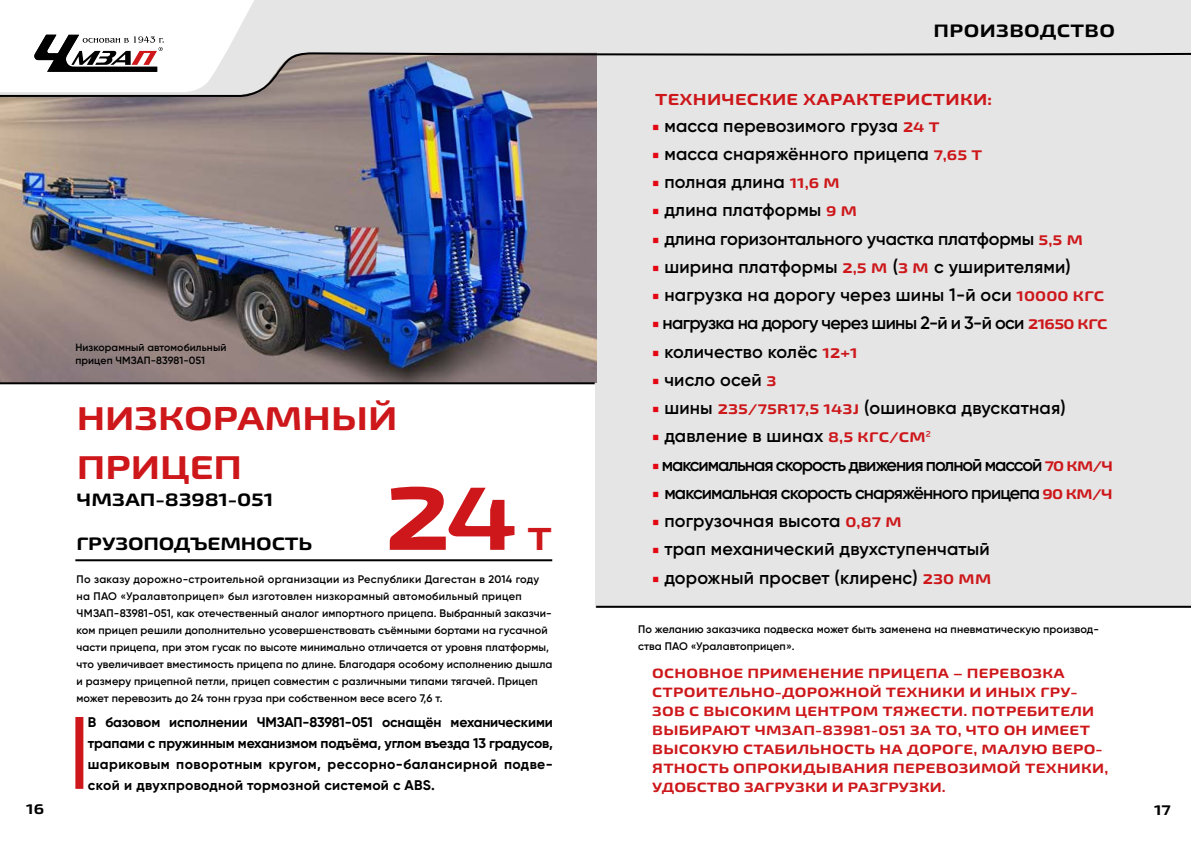
<style>
.page{position:relative;width:1191px;height:842px;background:#fff}
.page>*{position:absolute;margin:0;border:0;box-sizing:border-box;transform-origin:0 0}
.t1{font:700 expanded 90px "Exo 2";color:#cd171a}
.t2{font:700 expanded 33px/49px "Exo 2";color:#cd171a}
.t3{font:700 expanded 32px "Exo 2";color:#cd171a}
.t4{font:600 18px "Gilroy";color:#000}
.t5{font:600 18px "Gilroy";letter-spacing:-.06em;color:#000}
.t6{font:600 18px "Gilroy";letter-spacing:-.05em;color:#000}
.t7{font:600 18px "Gilroy";letter-spacing:-.04em;color:#000}
.t8{font:700 expanded 18px "Exo 2";letter-spacing:-.01em;color:#000}
.t9{font:700 expanded 18px "Exo 2";letter-spacing:.02em;color:#000}
.t10{font:700 expanded 16px "Exo 2";letter-spacing:.02em;color:#cd171a}
.t11{font:700 14px/21px "Gilroy";letter-spacing:.02em;color:#000;text-align:justify}
.t12{font:700 expanded 14px "Exo 2";color:#000}
.t13{font:700 expanded 13.5px/19px "Exo 2";letter-spacing:.02em;color:#cd171a}
.t14{font:600 11px/17px "Gilroy";letter-spacing:.01em;color:#000}
.t15{font:600 10.5px/12.6px "Gilroy";letter-spacing:.01em;color:#000}
.s1{font-family:"Minion Pro";font-weight:400;color:#e30613}
.s2{font-family:"Exo 2";font-weight:700;font-stretch:expanded;font-size:14px;color:#cd171a}
.s3{font-family:"Muller";font-weight:400;font-size:14px;color:#cd171a}
</style>
<div class="page">
<div style="left:596px;top:41px;width:595px;height:567px;background:#e5e5e5"></div>
<div style="left:75px;top:717px;width:8px;height:72px;background:#cd171a"></div>
<img style="left:0;top:98px;width:596px;height:284px">
<hr style="left:75px;top:559px;width:477px;height:2px;background:#000">
<hr style="left:596px;top:606px;width:595px;height:2px;background:#000">
<svg style="left:36px;top:0;width:1155px;height:52px;fill:#e5e5e5"></svg>
<svg style="left:0;top:52px;width:1191px;height:46px"></svg>
<hr style="left:0;top:382px;width:594px;height:2px;background:#000">
<p class="t15" style="left:75px;top:341px;width:152px">Низкорамный автомобильный прицеп ЧМЗАП-83981-051</p>
<h2 class="t2" style="left:77px;top:394px;width:322px">НИЗКОРАМНЫЙ<br>ПРИЦЕП</h2>
<h3 class="t8" style="left:77px;top:488px;width:198px">ЧМЗАП-83981-051</h3>
<h1 class="t1" style="left:385px;top:464px;width:135px">24</h1>
<h3 class="t8" style="left:76px;top:533px;width:237px">ГРУЗОПОДЪЕМНОСТЬ</h3>
<h3 class="t3" style="left:527px;top:519px;width:26px">Т</h3>
<p class="t14" style="left:77px;top:571px;width:477px">По заказу дорожно-строительной организации из Республики Дагестан в 2014 году на ПАО «Уралавтоприцеп» был изготовлен низкорамный автомобильный прицеп ЧМЗАП-83981-051, как отечественный аналог импортного прицепа. Выбранный заказчи&shy;ком прицеп решили дополнительно усовершенствовать съёмными бортами на гусачной части прицепа, при этом гусак по высоте минимально отличается от уровня платформы, что увеличивает вместимость прицепа по длине. Благодаря особому исполнению дышла и размеру прицепной петли, прицеп совместим с различными типами тягачей. Прицеп может перевозить до 24 тонн груза при собственном весе всего 7,6 т.</p>
<p class="t11" style="left:88px;top:712px;width:466px">В базовом исполнении ЧМЗАП-83981-051 оснащён механическими трапами с пружинным механизмом подъёма, углом въезда 13 градусов, шариковым поворотным кругом, рессорно-балансирной подве&shy;ской и двухпроводной тормозной системой с ABS.</p>
<h3 class="t9" style="left:933px;top:20px;width:183px">ПРОИЗВОДСТВО</h3>
<h3 class="t10" style="left:655px;top:89px;width:339px">ТЕХНИЧЕСКИЕ ХАРАКТЕРИСТИКИ:</h3>
<h3 class="t4" style="left:652px;top:114px;width:289px"><span class="s1">■</span> масса перевозимого груза <span class="s2">24 Т</span></h3>
<h3 class="t4" style="left:652px;top:142px;width:331px"><span class="s1">■</span> масса снаряжённого прицепа <span class="s2">7,65 Т</span></h3>
<h3 class="t4" style="left:652px;top:171px;width:189px"><span class="s1">■</span> полная длина <span class="s2">11,6 М</span></h3>
<h3 class="t4" style="left:652px;top:199px;width:206px"><span class="s1">■</span> длина платформы <span class="s2">9 М</span></h3>
<h3 class="t4" style="left:652px;top:227px;width:432px"><span class="s1">■</span> длина горизонтального участка платформы <span class="s2">5,5 М</span></h3>
<h3 class="t4" style="left:652px;top:255px;width:420px"><span class="s1">■</span> ширина платформы <span class="s2">2,5 М</span> (<span class="s2">3 М</span> с уширителями)</h3>
<h3 class="t4" style="left:652px;top:284px;width:453px"><span class="s1">■</span> нагрузка на дорогу через шины 1-й оси <span class="s2">10000 КГС</span></h3>
<h3 class="t7" style="left:652px;top:312px;width:457px"><span class="s1">■</span> нагрузка на дорогу через шины 2-й и 3-й оси <span class="s2">21650 КГС</span></h3>
<h3 class="t4" style="left:652px;top:340px;width:207px"><span class="s1">■</span> количество колёс <span class="s2">12+1</span></h3>
<h3 class="t4" style="left:652px;top:368px;width:126px"><span class="s1">■</span> число осей <span class="s2">3</span></h3>
<h3 class="t4" style="left:652px;top:397px;width:415px"><span class="s1">■</span> шины <span class="s2">235/75R17,5 143J</span> (ошиновка двускатная)</h3>
<h3 class="t4" style="left:652px;top:425px;width:280px"><span class="s1">■</span> давление в шинах <span class="s2">8,5 КГС/СМ</span><span class="s3">2</span></h3>
<h3 class="t5" style="left:652px;top:453px;width:462px"><span class="s1">■</span> максимальная скорость движения полной массой <span class="s2">70 КМ/Ч</span></h3>
<h3 class="t6" style="left:652px;top:481px;width:462px"><span class="s1">■</span> максимальная скорость снаряжённого прицепа <span class="s2">90 КМ/Ч</span></h3>
<h3 class="t4" style="left:652px;top:510px;width:251px"><span class="s1">■</span> погрузочная высота <span class="s2">0,87 М</span></h3>
<h3 class="t4" style="left:652px;top:538px;width:339px"><span class="s1">■</span> трап механический двухступенчатый</h3>
<h3 class="t4" style="left:652px;top:566px;width:340px"><span class="s1">■</span> дорожный просвет (клиренс) <span class="s2">230 ММ</span></h3>
<p class="t14" style="left:638px;top:621px;width:462px">По желанию заказчика подвеска может быть заменена на пневматическую производ&shy;ства ПАО «Уралавтоприцеп».</p>
<p class="t13" style="left:652px;top:664px;width:457px">ОСНОВНОЕ ПРИМЕНЕНИЕ ПРИЦЕПА – ПЕРЕВОЗКА СТРОИТЕЛЬНО-ДОРОЖНОЙ ТЕХНИКИ И ИНЫХ ГРУ-ЗОВ С ВЫСОКИМ ЦЕНТРОМ ТЯЖЕСТИ. ПОТРЕБИТЕЛИ ВЫБИРАЮТ ЧМЗАП-83981-051 ЗА ТО, ЧТО ОН ИМЕЕТ ВЫСОКУЮ СТАБИЛЬНОСТЬ НА ДОРОГЕ, МАЛУЮ ВЕРО-ЯТНОСТЬ ОПРОКИДЫВАНИЯ ПЕРЕВОЗИМОЙ ТЕХНИКИ, УДОБСТВО ЗАГРУЗКИ И РАЗГРУЗКИ.</p>
<p class="t12" style="left:26px;top:800px;width:19px">16</p>
<p class="t12" style="left:1154px;top:802px;width:18px">17</p>
</div>
